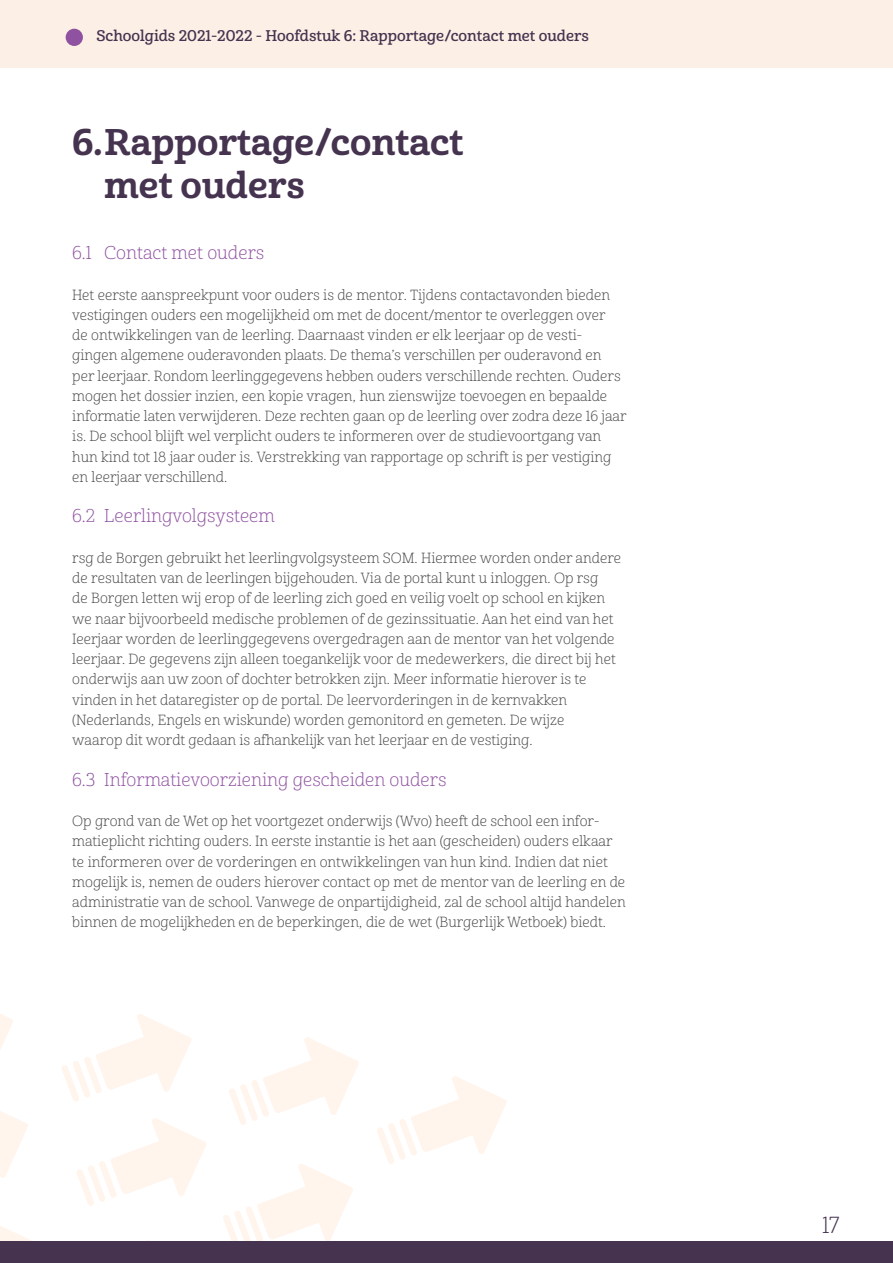
<style>
.page{position:relative;width:893px;height:1263px;background:#fff}
.page>*{position:absolute;margin:0;border:0;box-sizing:border-box;transform-origin:0 0}
.t1{font:36px/43.2px "Cabrito Nor Bol";color:#45334f}
.t2{font:22.5px "Cabrito Nor Lig";color:#45334f}
.t3{font:18px "Cabrito Nor Lig";color:#8f52a1}
.t4{font:15px "Cabrito Nor Dem";color:#45334f}
.t5{font:14.25px/20.2px "Cabrito Nor Lig";color:#464647}
</style>
<div class="page">
<div style="left:0;top:0;width:893px;height:68px;background:#fcf0e6"></div>
<div style="left:66px;top:29px;width:17px;height:17px;background:#8f52a1;border-radius:50%"></div>
<svg style="left:104px;top:1240px;width:96px;height:2px"></svg>
<svg style="left:0;top:1014px;width:13px;height:36px"></svg>
<svg style="left:0;top:1111px;width:28px;height:66px"></svg>
<svg style="left:62px;top:1014px;width:129px;height:87px"></svg>
<svg style="left:229px;top:1037px;width:130px;height:88px"></svg>
<svg style="left:77px;top:1118px;width:129px;height:88px"></svg>
<svg style="left:223px;top:1164px;width:130px;height:78px"></svg>
<svg style="left:377px;top:1076px;width:130px;height:88px"></svg>
<svg style="left:0;top:1226px;width:33px;height:16px"></svg>
<div style="left:0;top:1242px;width:893px;height:21px;background:#45334f"></div>
<p class="t4" style="left:97px;top:27px;width:494px">Schoolgids 2021-2022 - Hoofdstuk 6: Rapportage/contact met ouders</p>
<h1 class="t1" style="left:104px;top:121px;width:361px;text-indent:-32px">6. Rapportage/contact met ouders</h1>
<p class="t3" style="left:72px;top:242px;width:194px">6.1 Contact met ouders</p>
<p class="t5" style="left:72px;top:285px;width:556px">Het eerste aanspreekpunt voor ouders is de mentor. Tijdens contactavonden bieden vestigingen ouders een mogelijkheid om met de docent/mentor te overleggen over<br>de ontwikkelingen van de leerling. Daarnaast vinden er elk leerjaar op de vesti&shy;gingen algemene ouderavonden plaats. De thema’s verschillen per ouderavond en per leerjaar. Rondom leerlinggegevens hebben ouders verschillende rechten. Ouders mogen het dossier inzien, een kopie vragen, hun zienswijze toevoegen en bepaalde informatie laten verwijderen. Deze rechten gaan op de leerling over zodra deze 16 jaar is. De school blijft wel verplicht ouders te informeren over de studievoortgang van hun kind tot 18 jaar ouder is. Verstrekking van rapportage op schrift is per vestiging en leerjaar verschillend.</p>
<p class="t3" style="left:72px;top:505px;width:204px">6.2 Leerlingvolgsysteem</p>
<p class="t5" style="left:72px;top:548px;width:550px">rsg de Borgen gebruikt het leerlingvolgsysteem SOM. Hiermee worden onder andere de resultaten van de leerlingen bijgehouden. Via de portal kunt u inloggen. Op rsg<br>de Borgen letten wij erop of de leerling zich goed en veilig voelt op school en kijken we naar bijvoorbeeld medische problemen of de gezinssituatie. Aan het eind van het Ieerjaar worden de leerlinggegevens overgedragen aan de mentor van het volgende leerjaar. De gegevens zijn alleen toegankelijk voor de medewerkers, die direct bij het onderwijs aan uw zoon of dochter betrokken zijn. Meer informatie hierover is te vinden in het dataregister op de portal. De leervorderingen in de kernvakken (Nederlands, Engels en wiskunde) worden gemonitord en gemeten. De wijze<br>waarop dit wordt gedaan is afhankelijk van het leerjaar en de vestiging.</p>
<p class="t3" style="left:72px;top:768px;width:376px">6.3 Informatievoorziening gescheiden ouders</p>
<p class="t5" style="left:72px;top:811px;width:555px">Op grond van de Wet op het voortgezet onderwijs (Wvo) heeft de school een infor&shy;matieplicht richting ouders. In eerste instantie is het aan (gescheiden) ouders elkaar te informeren over de vorderingen en ontwikkelingen van hun kind. Indien dat niet mogelijk is, nemen de ouders hierover contact op met de mentor van de leerling en de administratie van de school. Vanwege de onpartijdigheid, zal de school altijd handelen binnen de mogelijkheden en de beperkingen, die de wet (Burgerlijk Wetboek) biedt.</p>
<h2 class="t2" style="left:822px;top:1211px;width:19px">17</h2>
</div>
